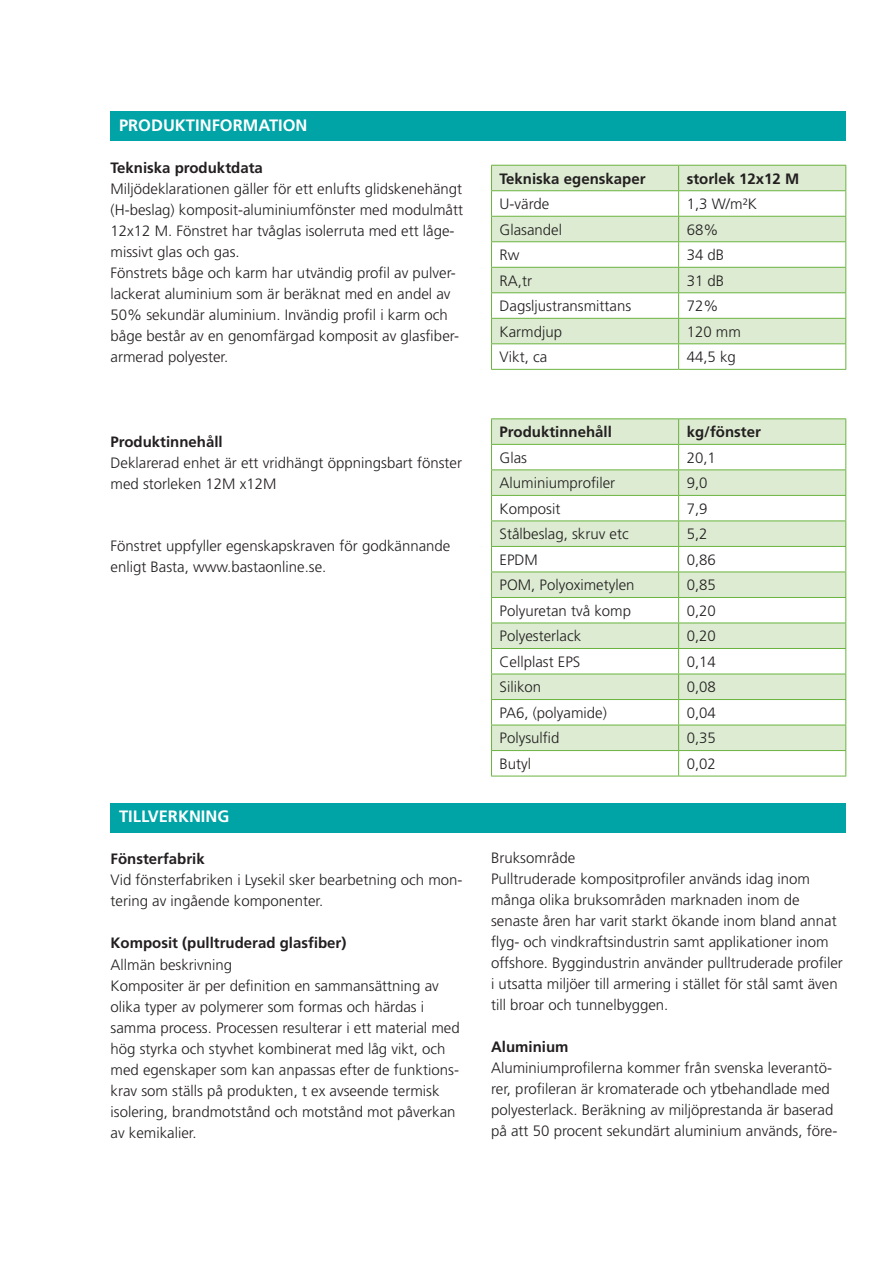
<style>
.page{position:relative;width:893px;height:1263px;background:#fff}
.page>*{position:absolute;margin:0;border:0;box-sizing:border-box;transform-origin:0 0}
.Mellanrubrik{font:700 16.5px "Frutiger";color:#fff}
.Bröd_ej_indrag{font:300 15px/21px "Frutiger";color:#231f20}
.Bröd_ej_indrag-2{font:700 15px "Frutiger";color:#231f20}
</style>
<div class="page">
<div style="left:111px;top:111px;width:735px;height:30px;background:#00a3a6"></div>
<div style="left:111px;top:803px;width:735px;height:29px;background:#00a3a6"></div>
<svg style="left:492px;top:166px;width:353px;height:177px;fill:#dcebd2"></svg>
<hr style="left:491px;top:165px;width:188px;height:1px;background:#6ab43f">
<hr style="left:679px;top:165px;width:167px;height:1px;background:#6ab43f">
<hr style="left:491px;top:190px;width:188px;height:1px;background:#6ab43f">
<hr style="left:679px;top:190px;width:167px;height:1px;background:#6ab43f">
<hr style="left:491px;top:216px;width:188px;height:1px;background:#6ab43f">
<hr style="left:679px;top:216px;width:167px;height:1px;background:#6ab43f">
<hr style="left:491px;top:241px;width:188px;height:1px;background:#6ab43f">
<hr style="left:679px;top:241px;width:167px;height:1px;background:#6ab43f">
<hr style="left:491px;top:267px;width:188px;height:1px;background:#6ab43f">
<hr style="left:679px;top:267px;width:167px;height:1px;background:#6ab43f">
<hr style="left:491px;top:292px;width:188px;height:1px;background:#6ab43f">
<hr style="left:679px;top:292px;width:167px;height:1px;background:#6ab43f">
<hr style="left:491px;top:318px;width:188px;height:1px;background:#6ab43f">
<hr style="left:679px;top:318px;width:167px;height:1px;background:#6ab43f">
<hr style="left:491px;top:343px;width:188px;height:1px;background:#6ab43f">
<svg style="left:491px;top:166px;width:1px;height:203px"></svg>
<hr style="left:679px;top:343px;width:167px;height:1px;background:#6ab43f">
<svg style="left:678px;top:166px;width:1px;height:203px"></svg>
<svg style="left:845px;top:166px;width:1px;height:203px"></svg>
<hr style="left:491px;top:369px;width:188px;height:1px;background:#6ab43f">
<hr style="left:679px;top:369px;width:167px;height:1px;background:#6ab43f">
<svg style="left:492px;top:419px;width:353px;height:331px;fill:#dcebd2"></svg>
<hr style="left:491px;top:418px;width:188px;height:1px;background:#6ab43f">
<hr style="left:679px;top:418px;width:167px;height:1px;background:#6ab43f">
<hr style="left:491px;top:444px;width:188px;height:1px;background:#6ab43f">
<hr style="left:679px;top:444px;width:167px;height:1px;background:#6ab43f">
<hr style="left:491px;top:469px;width:188px;height:1px;background:#6ab43f">
<hr style="left:679px;top:469px;width:167px;height:1px;background:#6ab43f">
<hr style="left:491px;top:495px;width:188px;height:1px;background:#6ab43f">
<hr style="left:679px;top:495px;width:167px;height:1px;background:#6ab43f">
<hr style="left:491px;top:520px;width:188px;height:1px;background:#6ab43f">
<hr style="left:679px;top:520px;width:167px;height:1px;background:#6ab43f">
<hr style="left:491px;top:546px;width:188px;height:1px;background:#6ab43f">
<hr style="left:679px;top:546px;width:167px;height:1px;background:#6ab43f">
<hr style="left:491px;top:572px;width:188px;height:1px;background:#6ab43f">
<hr style="left:679px;top:572px;width:167px;height:1px;background:#6ab43f">
<hr style="left:491px;top:597px;width:188px;height:1px;background:#6ab43f">
<hr style="left:679px;top:597px;width:167px;height:1px;background:#6ab43f">
<hr style="left:491px;top:623px;width:188px;height:1px;background:#6ab43f">
<hr style="left:679px;top:623px;width:167px;height:1px;background:#6ab43f">
<hr style="left:491px;top:648px;width:188px;height:1px;background:#6ab43f">
<hr style="left:679px;top:648px;width:167px;height:1px;background:#6ab43f">
<hr style="left:491px;top:674px;width:188px;height:1px;background:#6ab43f">
<hr style="left:679px;top:674px;width:167px;height:1px;background:#6ab43f">
<hr style="left:491px;top:699px;width:188px;height:1px;background:#6ab43f">
<hr style="left:679px;top:699px;width:167px;height:1px;background:#6ab43f">
<hr style="left:491px;top:725px;width:188px;height:1px;background:#6ab43f">
<hr style="left:679px;top:725px;width:167px;height:1px;background:#6ab43f">
<hr style="left:491px;top:750px;width:188px;height:1px;background:#6ab43f">
<svg style="left:491px;top:419px;width:1px;height:357px"></svg>
<hr style="left:679px;top:750px;width:167px;height:1px;background:#6ab43f">
<svg style="left:678px;top:419px;width:1px;height:357px"></svg>
<svg style="left:845px;top:419px;width:1px;height:357px"></svg>
<hr style="left:491px;top:776px;width:188px;height:1px;background:#6ab43f">
<hr style="left:679px;top:776px;width:167px;height:1px;background:#6ab43f">
<p class="Mellanrubrik" style="left:119px;top:116px;width:190px">PRODUKTINFORMATION</p>
<p class="Bröd_ej_indrag-2" style="left:111px;top:159px;width:154px">Tekniska produktdata</p>
<p class="Bröd_ej_indrag" style="left:111px;top:179px;width:354px">Miljödeklarationen gäller för ett enlufts glidskenehängt (H-beslag) komposit-aluminiumfönster med modulmått 12x12 M. Fönstret har tvåglas isolerruta med ett låge&shy;missivt glas och gas.</p>
<p class="Bröd_ej_indrag" style="left:111px;top:263px;width:350px">Fönstrets båge och karm har utvändig profil av pulver&shy;lackerat aluminium som är beräknat med en andel av 50% sekundär aluminium. Invändig profil i karm och båge består av en genomfärgad komposit av glasfiber&shy;armerad polyester.</p>
<p class="Bröd_ej_indrag-2" style="left:111px;top:433px;width:114px">Produktinnehåll</p>
<p class="Bröd_ej_indrag" style="left:111px;top:452px;width:353px">Deklarerad enhet är ett vridhängt öppningsbart fönster med storleken 12M x12M</p>
<p class="Bröd_ej_indrag" style="left:111px;top:535px;width:341px">Fönstret uppfyller egenskapskraven för godkännande enligt Basta, www.bastaonline.se.</p>
<p class="Mellanrubrik" style="left:119px;top:807px;width:112px">TILLVERKNING</p>
<p class="Bröd_ej_indrag-2" style="left:111px;top:850px;width:96px">Fönsterfabrik</p>
<p class="Bröd_ej_indrag" style="left:111px;top:870px;width:354px">Vid fönsterfabriken i Lysekil sker bearbetning och mon&shy;tering av ingående komponenter.</p>
<p class="Bröd_ej_indrag-2" style="left:111px;top:934px;width:237px">Komposit (pulltruderad glasfiber)</p>
<p class="Bröd_ej_indrag" style="left:111px;top:954px;width:123px">Allmän beskrivning</p>
<p class="Bröd_ej_indrag" style="left:111px;top:975px;width:351px">Kompositer är per definition en sammansättning av olika typer av polymerer som formas och härdas i samma process. Processen resulterar i ett material med hög styrka och styvhet kombinerat med låg vikt, och med egenskaper som kan anpassas efter de funktions&shy;krav som ställs på produkten, t ex avseende termisk isolering, brandmotstånd och motstånd mot påverkan av kemikalier.</p>
<p class="Bröd_ej_indrag-2" style="left:500px;top:170px;width:147px">Tekniska egenskaper</p>
<p class="Bröd_ej_indrag-2" style="left:687px;top:170px;width:114px">storlek 12x12 M</p>
<p class="Bröd_ej_indrag" style="left:500px;top:194px;width:51px">U-värde</p>
<p class="Bröd_ej_indrag" style="left:687px;top:194px;width:72px">1,3 W/m²K</p>
<p class="Bröd_ej_indrag" style="left:500px;top:219px;width:64px">Glasandel</p>
<p class="Bröd_ej_indrag" style="left:687px;top:219px;width:33px">68%</p>
<p class="Bröd_ej_indrag" style="left:500px;top:245px;width:22px">Rw</p>
<p class="Bröd_ej_indrag" style="left:687px;top:245px;width:39px">34 dB</p>
<p class="Bröd_ej_indrag" style="left:500px;top:270px;width:34px">RA,tr</p>
<p class="Bröd_ej_indrag" style="left:687px;top:270px;width:39px">31 dB</p>
<p class="Bröd_ej_indrag" style="left:500px;top:296px;width:133px">Dagsljustransmittans</p>
<p class="Bröd_ej_indrag" style="left:687px;top:296px;width:33px">72%</p>
<p class="Bröd_ej_indrag" style="left:500px;top:321px;width:64px">Karmdjup</p>
<p class="Bröd_ej_indrag" style="left:687px;top:321px;width:56px">120 mm</p>
<p class="Bröd_ej_indrag" style="left:500px;top:347px;width:49px">Vikt, ca</p>
<p class="Bröd_ej_indrag" style="left:687px;top:347px;width:51px">44,5 kg</p>
<p class="Bröd_ej_indrag-2" style="left:500px;top:423px;width:114px">Produktinnehåll</p>
<p class="Bröd_ej_indrag-2" style="left:687px;top:423px;width:76px">kg/fönster</p>
<p class="Bröd_ej_indrag" style="left:500px;top:447px;width:29px">Glas</p>
<p class="Bröd_ej_indrag" style="left:687px;top:447px;width:31px">20,1</p>
<p class="Bröd_ej_indrag" style="left:500px;top:473px;width:117px">Aluminiumprofiler</p>
<p class="Bröd_ej_indrag" style="left:687px;top:473px;width:22px">9,0</p>
<p class="Bröd_ej_indrag" style="left:500px;top:498px;width:62px">Komposit</p>
<p class="Bröd_ej_indrag" style="left:687px;top:498px;width:22px">7,9</p>
<p class="Bröd_ej_indrag" style="left:500px;top:524px;width:131px">Stålbeslag, skruv etc</p>
<p class="Bröd_ej_indrag" style="left:687px;top:524px;width:22px">5,2</p>
<p class="Bröd_ej_indrag" style="left:500px;top:549px;width:40px">EPDM</p>
<p class="Bröd_ej_indrag" style="left:687px;top:549px;width:31px">0,86</p>
<p class="Bröd_ej_indrag" style="left:500px;top:575px;width:136px">POM, Polyoximetylen</p>
<p class="Bröd_ej_indrag" style="left:687px;top:575px;width:31px">0,85</p>
<p class="Bröd_ej_indrag" style="left:500px;top:600px;width:133px">Polyuretan två komp</p>
<p class="Bröd_ej_indrag" style="left:687px;top:600px;width:31px">0,20</p>
<p class="Bröd_ej_indrag" style="left:500px;top:626px;width:83px">Polyesterlack</p>
<p class="Bröd_ej_indrag" style="left:687px;top:626px;width:31px">0,20</p>
<p class="Bröd_ej_indrag" style="left:500px;top:651px;width:82px">Cellplast EPS</p>
<p class="Bröd_ej_indrag" style="left:687px;top:651px;width:31px">0,14</p>
<p class="Bröd_ej_indrag" style="left:500px;top:677px;width:43px">Silikon</p>
<p class="Bröd_ej_indrag" style="left:687px;top:677px;width:31px">0,08</p>
<p class="Bröd_ej_indrag" style="left:500px;top:702px;width:109px">PA6, (polyamide)</p>
<p class="Bröd_ej_indrag" style="left:687px;top:702px;width:31px">0,04</p>
<p class="Bröd_ej_indrag" style="left:500px;top:728px;width:62px">Polysulfid</p>
<p class="Bröd_ej_indrag" style="left:687px;top:728px;width:31px">0,35</p>
<p class="Bröd_ej_indrag" style="left:500px;top:753px;width:33px">Butyl</p>
<p class="Bröd_ej_indrag" style="left:687px;top:753px;width:31px">0,02</p>
<p class="Bröd_ej_indrag" style="left:491px;top:848px;width:86px">Bruksområde</p>
<p class="Bröd_ej_indrag" style="left:491px;top:869px;width:353px">Pulltruderade kompositprofiler används idag inom många olika bruksområden marknaden inom de senaste åren har varit starkt ökande inom bland annat flyg- och vindkraftsindustrin samt applikationer inom offshore. Byggindustrin använder pulltruderade profiler i utsatta miljöer till armering i stället för stål samt även till broar och tunnelbyggen.</p>
<p class="Bröd_ej_indrag-2" style="left:491px;top:1038px;width:79px">Aluminium</p>
<p class="Bröd_ej_indrag" style="left:491px;top:1058px;width:348px">Aluminiumprofilerna kommer från svenska leverantö&shy;rer, profileran är kromaterade och ytbehandlade med polyesterlack. Beräkning av miljöprestanda är baserad på att 50 procent sekundärt aluminium används, före-</p>
</div>
